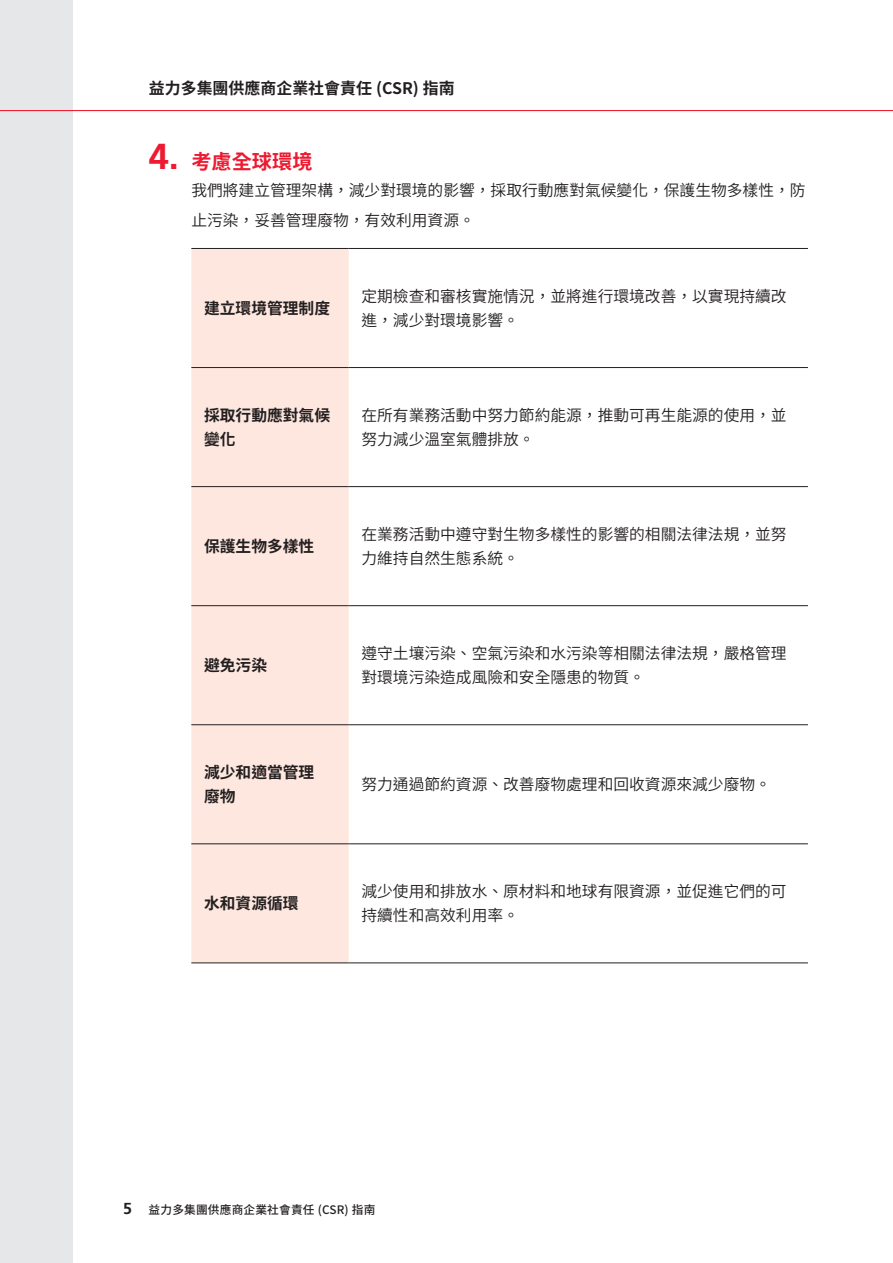
<style>
.page{position:relative;width:893px;height:1263px;background:#fff}
.page>*{position:absolute;margin:0;border:0;box-sizing:border-box;transform-origin:0 0}
.赤色番号{font:700 36.15px "Frutiger";color:#ed1a31}
.小見出し{font:700 20.25px "Source Han Sans";color:#ed1a31}
.中見出し{font:700 15.9px "Source Han Sans";color:#231f20}
.表{font:15.75px/24px "Source Han Sans";color:#231f20}
.本文_light{font:15.75px/30px "Source Han Sans";color:#231f20}
.表タイトル{font:700 15.75px/24px "Source Han Sans";color:#231f20}
.t1{font:500 11.7px "Source Han Sans";letter-spacing:.015em;color:#231f20}
.s1{font-family:"Frutiger";font-weight:700;font-size:15.9px}
</style>
<div class="page">
<div style="left:0;top:0;width:72px;height:1263px;background:#e6e7e9"></div>
<hr style="left:0;top:110px;width:893px;height:1px;background:#ed1a31">
<div style="left:191px;top:249px;width:158px;height:714px;background:#fde7df"></div>
<hr style="left:191px;top:248px;width:158px;height:1px;background:#231f20">
<hr style="left:349px;top:248px;width:459px;height:1px;background:#231f20">
<hr style="left:191px;top:367px;width:158px;height:1px;background:#231f20">
<hr style="left:349px;top:367px;width:459px;height:1px;background:#231f20">
<hr style="left:191px;top:486px;width:158px;height:1px;background:#231f20">
<hr style="left:349px;top:486px;width:459px;height:1px;background:#231f20">
<hr style="left:191px;top:605px;width:158px;height:1px;background:#231f20">
<hr style="left:349px;top:605px;width:459px;height:1px;background:#231f20">
<hr style="left:191px;top:724px;width:158px;height:1px;background:#231f20">
<hr style="left:349px;top:724px;width:459px;height:1px;background:#231f20">
<hr style="left:191px;top:843px;width:158px;height:1px;background:#231f20">
<hr style="left:349px;top:843px;width:459px;height:1px;background:#231f20">
<hr style="left:191px;top:963px;width:158px;height:1px;background:#231f20">
<hr style="left:349px;top:963px;width:459px;height:1px;background:#231f20">
<p class="中見出し" style="left:149px;top:79px;width:307px">益力多集團供應商企業社會責任 (CSR) 指南</p>
<p class="赤色番号" style="left:149px;top:135px;width:32px">4.</p>
<p class="小見出し" style="left:191px;top:150px;width:123px">考慮全球環境</p>
<p class="本文_light" style="left:191px;top:175px;width:616px">我們將建立管理架構，減少對環境的影響，採取行動應對氣候變化，保護生物多樣性，防止污染，妥善管理廢物，有效利用資源。</p>
<p class="表タイトル" style="left:204px;top:297px;width:127px">建立環境管理制度</p>
<p class="表" style="left:361px;top:285px;width:427px">定期檢查和審核實施情況，並將進行環境改善，以實現持續改進，減少對環境影響。</p>
<p class="表タイトル" style="left:204px;top:404px;width:127px">採取行動應對氣候變化</p>
<p class="表" style="left:361px;top:404px;width:427px">在所有業務活動中努力節約能源，推動可再生能源的使用，並努力減少溫室氣體排放。</p>
<p class="表タイトル" style="left:204px;top:535px;width:112px">保護生物多樣性</p>
<p class="表" style="left:361px;top:523px;width:427px">在業務活動中遵守對生物多樣性的影響的相關法律法規，並努力維持自然生態系統。</p>
<p class="表タイトル" style="left:204px;top:654px;width:64px">避免污染</p>
<p class="表" style="left:361px;top:642px;width:427px">遵守土壤污染、空氣污染和水污染等相關法律法規，嚴格管理對環境污染造成風險和安全隱患的物質。</p>
<p class="表タイトル" style="left:204px;top:761px;width:112px">減少和適當管理廢物</p>
<p class="表" style="left:361px;top:773px;width:411px">努力通過節約資源、改善廢物處理和回收資源來減少廢物。</p>
<p class="表タイトル" style="left:204px;top:892px;width:96px">水和資源循環</p>
<p class="表" style="left:361px;top:880px;width:427px">減少使用和排放水、原材料和地球有限資源，並促進它們的可持續性和高效利用率。</p>
<p class="t1" style="left:123px;top:1203px;width:254px"><span class="s1">5</span> 益力多集團供應商企業社會責任 (CSR) 指南</p>
</div>
